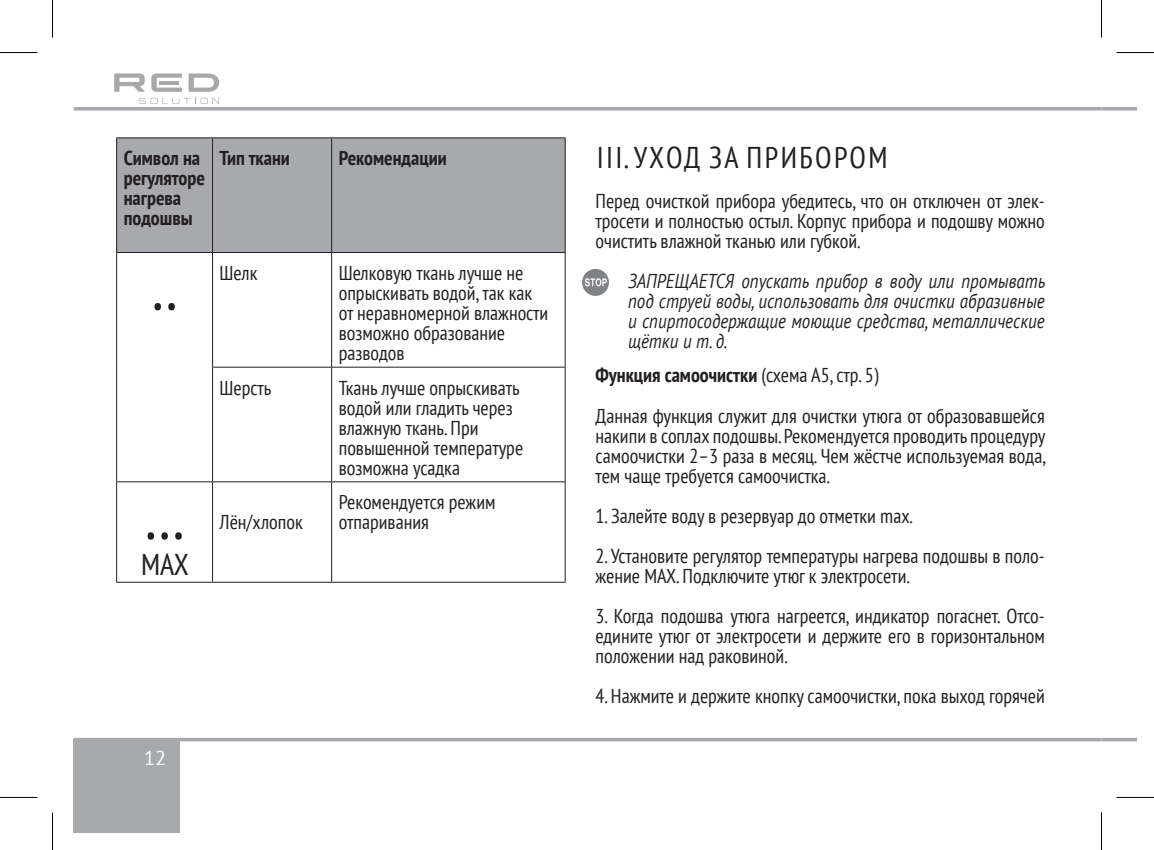
<style>
.page{position:relative;width:1154px;height:850px;background:#fff}
.page>*{position:absolute;margin:0;border:0;box-sizing:border-box;transform-origin:0 0}
.t1{font:condensed 65px "PT Sans";color:#231f20}
.t2{font:condensed 30px "PT Sans";letter-spacing:.08em;color:#231f20}
.t3{font:condensed 20px/20px "PT Sans";color:#231f20}
.t4{font:italic 20px/20px "PT Sans";color:#231f20;text-align:justify;scale:.85 1}
.t5{font:700 condensed 20px/20px "PT Sans";color:#231f20}
.t6{font:20px "PT Sans";color:#fff}
.s1{font-weight:700}
</style>
<div class="page">
<div style="left:74px;top:739px;width:106px;height:93px;background:#a8a9ad"></div>
<hr style="left:74px;top:107px;width:1027px;height:3px;background:#a8a9ad">
<hr style="left:1101px;top:107px;width:36px;height:3px;background:#a8a9ad">
<svg style="left:74px;top:737px;width:1027px;height:4px;fill:#a8a9ad"></svg>
<svg style="left:1101px;top:737px;width:36px;height:4px"></svg>
<svg style="left:114px;top:73px;width:31px;height:19px"></svg>
<svg style="left:189px;top:73px;width:30px;height:19px"></svg>
<svg style="left:151px;top:73px;width:31px;height:19px"></svg>
<hr style="left:160px;top:81px;width:19px;height:3px;background:#a7a9a9">
<svg style="left:139px;top:98px;width:80px;height:6px"></svg>
<div style="left:117px;top:138px;width:448px;height:114px;background:#a8a9ad"></div>
<hr style="left:116px;top:137px;width:97px;height:1px;background:#231f20">
<hr style="left:116px;top:138px;width:1px;height:114px;background:#231f20">
<hr style="left:213px;top:137px;width:119px;height:1px;background:#231f20">
<hr style="left:212px;top:138px;width:1px;height:114px;background:#231f20">
<hr style="left:332px;top:137px;width:233px;height:1px;background:#231f20">
<hr style="left:331px;top:138px;width:1px;height:114px;background:#231f20">
<hr style="left:565px;top:138px;width:1px;height:114px;background:#231f20">
<hr style="left:116px;top:252px;width:97px;height:1px;background:#231f20">
<hr style="left:116px;top:253px;width:1px;height:114px;background:#231f20">
<hr style="left:213px;top:252px;width:119px;height:1px;background:#231f20">
<hr style="left:212px;top:253px;width:1px;height:113px;background:#231f20">
<hr style="left:332px;top:252px;width:233px;height:1px;background:#231f20">
<hr style="left:331px;top:253px;width:1px;height:113px;background:#231f20">
<hr style="left:565px;top:253px;width:1px;height:113px;background:#231f20">
<hr style="left:116px;top:367px;width:1px;height:114px;background:#231f20">
<hr style="left:212px;top:366px;width:120px;height:1px;background:#231f20">
<hr style="left:212px;top:367px;width:1px;height:114px;background:#231f20">
<hr style="left:332px;top:366px;width:233px;height:1px;background:#231f20">
<hr style="left:331px;top:367px;width:1px;height:114px;background:#231f20">
<hr style="left:565px;top:367px;width:1px;height:114px;background:#231f20">
<hr style="left:116px;top:481px;width:97px;height:1px;background:#231f20">
<hr style="left:116px;top:482px;width:1px;height:99px;background:#231f20">
<hr style="left:213px;top:481px;width:119px;height:1px;background:#231f20">
<hr style="left:212px;top:482px;width:1px;height:99px;background:#231f20">
<hr style="left:332px;top:481px;width:233px;height:1px;background:#231f20">
<hr style="left:331px;top:482px;width:1px;height:99px;background:#231f20">
<hr style="left:565px;top:482px;width:1px;height:99px;background:#231f20">
<hr style="left:116px;top:581px;width:97px;height:1px;background:#231f20">
<hr style="left:213px;top:581px;width:119px;height:1px;background:#231f20">
<hr style="left:332px;top:581px;width:233px;height:1px;background:#231f20">
<svg style="left:582px;top:269px;width:27px;height:27px"></svg>
<hr style="left:0;top:52px;width:38px;height:1px;background:#000">
<hr style="left:1116px;top:52px;width:38px;height:1px;background:#000">
<hr style="left:0;top:796px;width:38px;height:1px;background:#000">
<hr style="left:1116px;top:796px;width:38px;height:1px;background:#000">
<hr style="left:52px;top:0;width:1px;height:38px;background:#000">
<hr style="left:52px;top:812px;width:1px;height:37px;background:#000">
<hr style="left:1101px;top:0;width:1px;height:38px;background:#000">
<hr style="left:1101px;top:812px;width:1px;height:37px;background:#000">
<p class="t5" style="left:124px;top:148px;width:83px">Символ на регуляторе нагрева подошвы</p>
<p class="t5" style="left:220px;top:148px;width:72px">Тип ткани</p>
<p class="t5" style="left:339px;top:148px;width:109px">Рекомендации</p>
<h1 class="t1" style="left:151px;top:261px;width:29px">··</h1>
<h1 class="t1" style="left:141px;top:490px;width:49px">···<sub>MAX</sub></h1>
<p class="t3" style="left:220px;top:262px;width:39px">Шелк</p>
<p class="t3" style="left:339px;top:262px;width:211px">Шелковую ткань лучше не опрыскивать водой, так как от неравномерной влажности возможно образование разводов</p>
<p class="t3" style="left:220px;top:377px;width:53px">Шерсть</p>
<p class="t3" style="left:339px;top:377px;width:186px">Ткань лучше опрыскивать водой или гладить через влажную ткань. При повышенной температуре возможна усадка</p>
<p class="t3" style="left:220px;top:511px;width:85px">Лён/хлопок</p>
<p class="t3" style="left:339px;top:491px;width:158px">Рекомендуется режим отпаривания</p>
<p class="t6" style="left:144px;top:745px;width:23px">12</p>
<h2 class="t2" style="left:597px;top:138px;width:292px">III. УХОД ЗА ПРИБОРОМ</h2>
<p class="t3" style="left:595px;top:190px;width:451px;text-align:justify">Перед очисткой прибора убедитесь, что он отключен от элек&shy;тросети и полностью остыл. Корпус прибора и подошву можно очистить влажной тканью или губкой.</p>
<p class="t4" style="left:628px;top:271px;width:492px">ЗАПРЕЩАЕТСЯ опускать прибор в воду или промывать под струей воды, использовать для очистки абразивные и спиртосодержащие моющие средства, металлические щётки и т. д.</p>
<p class="t3" style="left:595px;top:355px;width:451px;line-height:40px"><span class="s1">Функция самоочистки</span> (схема A5, стр. 5)<br>Данная функция служит для очистки утюга от образовавшейся</p>
<p class="t3" style="left:595px;top:425px;width:452px;text-align:justify">накипи в соплах подошвы. Рекомендуется проводить процедуру самоочистки 2–3 раза в месяц. Чем жёстче используемая вода, тем чаще требуется самоочистка.</p>
<p class="t3" style="left:595px;top:505px;width:319px">1. Залейте воду в резервуар до отметки max.</p>
<p class="t3" style="left:595px;top:545px;width:451px">2. Установите регулятор температуры нагрева подошвы в поло&shy;жение MAX. Подключите утюг к электросети.</p>
<p class="t3" style="left:595px;top:605px;width:451px;text-align:justify">3. Когда подошва утюга нагреется, индикатор погаснет. Отсо&shy;едините утюг от электросети и держите его в горизонтальном положении над раковиной.</p>
<p class="t3" style="left:595px;top:685px;width:451px">4. Нажмите и держите кнопку самоочистки, пока выход горячей</p>
</div>
